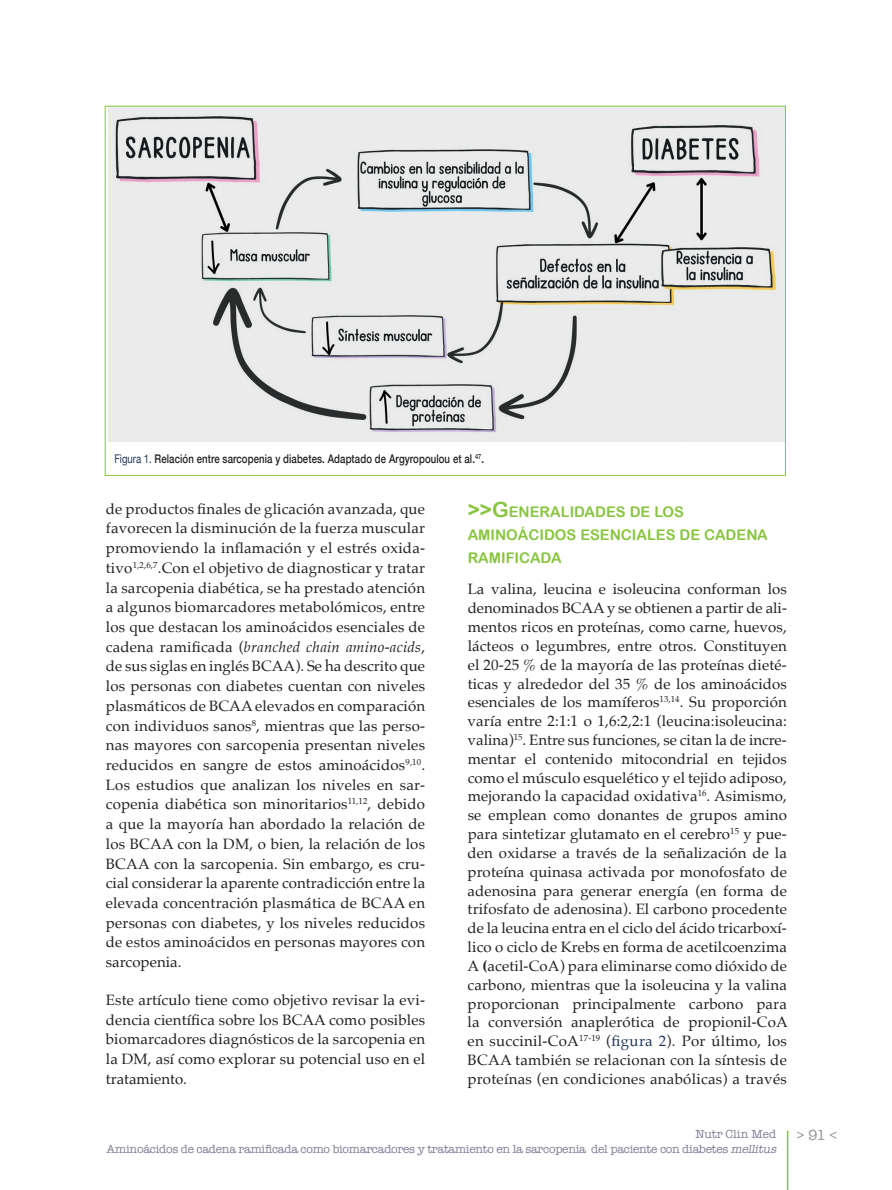
<style>
.page{position:relative;width:892px;height:1190px;background:#fff}
.page>*{position:absolute;margin:0;border:0;box-sizing:border-box;transform-origin:0 0}
.t1{font:15px/19.6px "Palatino";letter-spacing:.015em;color:#231f20;text-align:justify}
.t2{font:15px "American Typewriter";color:#939598}
.t3{font:14.7px/23.1px "Arial Rounded MT Bold";color:#88c53f}
.t4{font:12px "American Typewriter";letter-spacing:-.02em;color:#7e7f95}
.t5{font:500 12px "Helvetica Neue";letter-spacing:.01em;color:#231f20;scale:.8 1}
.t6{font:12px "American Typewriter";color:#7e7f95}
.s1{font-weight:400;color:#1f375a}
.s2{font-style:italic}
.s3{font-size:21px}
.s4{font-weight:700}
.s5{color:#1f375a}
</style>
<div class="page">
<hr style="left:786px;top:1130px;width:2px;height:60px;background:#88c53f">
<img style="left:108px;top:108px;width:675px;height:334px">
<p class="t5" style="left:114px;top:449px;width:463px"><span class="s1">Figura 1.</span> Relación entre sarcopenia y diabetes. Adaptado de Argyropoulou et al.<sup>47</sup>.</p>
<p class="t1" style="left:106px;top:499px;width:321px">de productos finales de glicación avanzada, que favorecen la disminución de la fuerza muscular promoviendo la inflamación y el estrés oxida&shy;tivo<sup>1,2,6,7</sup>.Con el objetivo de diagnosticar y tratar la sarcopenia diabética, se ha prestado atención a algunos biomarcadores metabolómicos, entre los que destacan los aminoácidos esenciales de cadena ramificada (<span class="s2">branched chain amino-acids</span>, de sus siglas en inglés BCAA). Se ha descrito que los personas con diabetes cuentan con niveles plasmáticos de BCAA elevados en comparación con individuos sanos<sup>8</sup>, mientras que las perso&shy;nas mayores con sarcopenia presentan niveles reducidos en sangre de estos aminoácidos<sup>9,10</sup>.<br>Los estudios que analizan los niveles en sar&shy;copenia diabética son minoritarios<sup>11,12</sup>, debido a que la mayoría han abordado la relación de los BCAA con la DM, o bien, la relación de los BCAA con la sarcopenia. Sin embargo, es cru&shy;cial considerar la aparente contradicción entre la elevada concentración plasmática de BCAA en personas con diabetes, y los niveles reducidos de estos aminoácidos en personas mayores con sarcopenia.</p>
<p class="t1" style="left:106px;top:990px;width:320px">Este artículo tiene como objetivo revisar la evi&shy;dencia científica sobre los BCAA como posibles biomarcadores diagnósticos de la sarcopenia en la DM, así como explorar su potencial uso en el tratamiento.</p>
<p class="t3" style="left:467px;top:500px;width:301px"><span class="s3">&gt;&gt;G</span>ENERALI DADES DE LOS<br>AMI NOÁCI DOS ESENCIALES DE CADENA<br>RAMIFICADA</p>
<p class="t1" style="left:467px;top:580px;width:321px;line-height:18.9px">La valina, leucina e isoleucina conforman los denominados BCAA y se obtienen a partir de ali&shy;mentos ricos en proteínas, como carne, huevos, lácteos o legumbres, entre otros. Constituyen el 20-25 % de la mayoría de las proteínas dieté&shy;ticas y alrededor del 35 % de los aminoácidos esenciales de los mamíferos<sup>13,14</sup>. Su proporción varía entre 2:1:1 o 1,6:2,2:1 (leucina:isoleucina: valina)<sup>15</sup>. Entre sus funciones, se citan la de incre&shy;mentar el contenido mitocondrial en tejidos como el músculo esquelético y el tejido adiposo, mejorando la capacidad oxidativa<sup>16</sup>. Asimismo, se emplean como donantes de grupos amino para sintetizar glutamato en el cerebro<sup>15</sup> y pue&shy;den oxidarse a través de la señalización de la proteína quinasa activada por monofosfato de adenosina para generar energía (en forma de trifosfato de adenosina). El carbono procedente de la leucina entra en el ciclo del ácido tricarboxí&shy;lico o ciclo de Krebs en forma de acetilcoenzima A <span class="s4">(</span>acetil-CoA) para eliminarse como dióxido de carbono, mientras que la isoleucina y la valina proporcionan principalmente carbono para la conversión anaplerótica de propionil-CoA en succinil-CoA<sup>17-19</sup> (<span class="s5">figura 2</span>). Por último, los BCAA también se relacionan con la síntesis de proteínas (en condiciones anabólicas) a través</p>
<p class="t6" style="left:695px;top:1125px;width:82px">Nutr Clin Med</p>
<p class="t2" style="left:796px;top:1123px;width:42px">&gt; 91 &lt;</p>
<p class="t4" style="left:107px;top:1140px;width:674px">Aminoácidos de cadena ramificada como biomarcadores y tratamiento en la sarcopenia del paciente con diabetes <span class="s2">mellitus</span></p>
</div>
